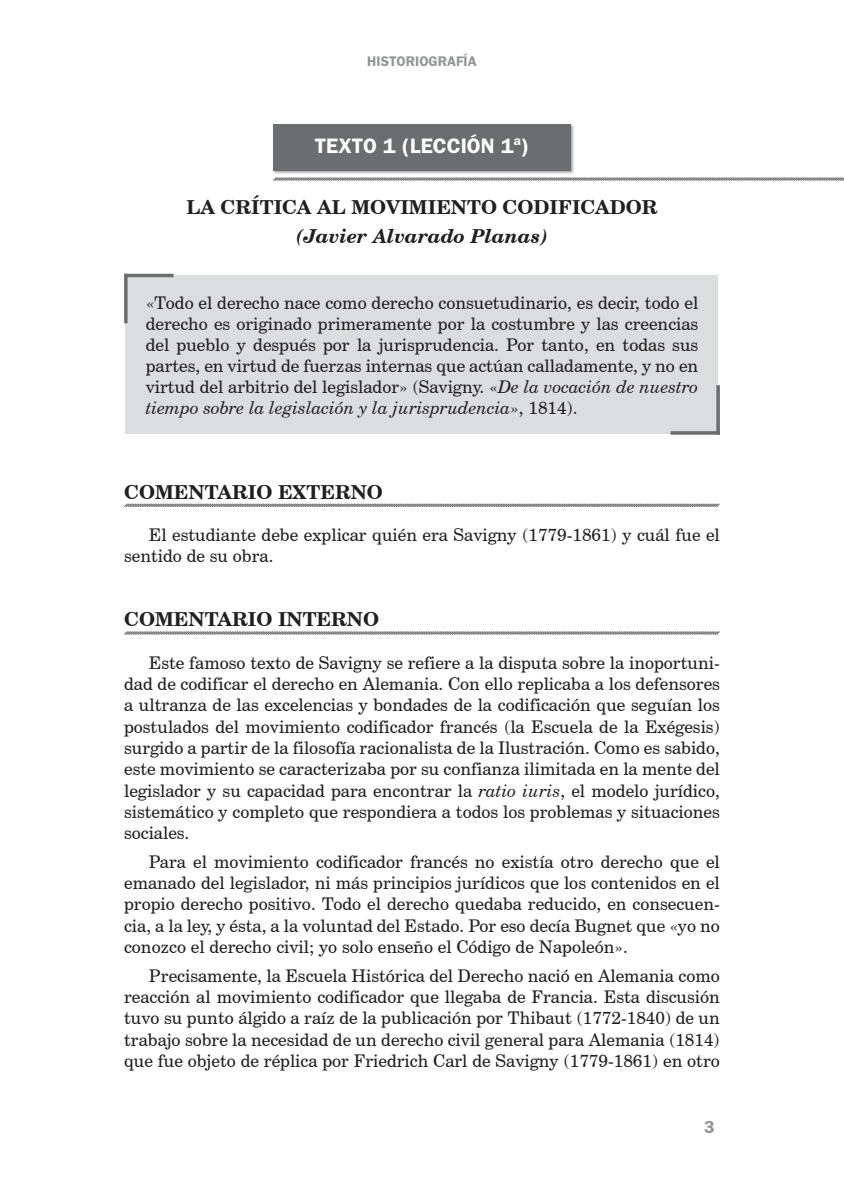
<style>
.page{position:relative;width:844px;height:1191px;background:#fff}
.page>*{position:absolute;margin:0;border:0;box-sizing:border-box;transform-origin:0 0}
.t1{font:600 21px "ITC Franklin Gothic Std";color:#fff}
.t2{font:700 19.25px "Century Schoolbook BT";color:#231f20}
.t3{font:italic 700 19.25px "Century Schoolbook BT";color:#231f20}
.t4{font:17.5px/21.3px "Century Schoolbook BT";color:#231f20;text-align:justify}
.t5{font:600 17.5px "ITC Franklin Gothic Std";color:#939598}
.t6{font:600 14px "ITC Franklin Gothic Std";color:#939598}
.s1{font-style:italic}
</style>
<div class="page">
<svg style="left:124px;top:503px;width:596px;height:4px;background:#a5a5a7"></svg>
<svg style="left:124px;top:631px;width:596px;height:4px;background:#a4a5a7"></svg>
<div style="left:126px;top:276px;width:592px;height:158px;background:#dcdddf"></div>
<hr style="left:124px;top:274px;width:49px;height:3px;background:#6c6d70">
<svg style="left:124px;top:277px;width:4px;height:46px"></svg>
<svg style="left:670px;top:431px;width:46px;height:4px"></svg>
<hr style="left:716px;top:385px;width:3px;height:50px;background:#6c6d70">
<div style="left:272px;top:123px;width:303px;height:51px;background:#231f20;opacity:.4"></div>
<div style="left:273px;top:124px;width:297px;height:47px;background:#6c6d70"></div>
<svg style="left:273px;top:177px;width:570px;height:4px;background:#a4a5a6"></svg>
<p class="t6" style="left:367px;top:53px;width:111px">HISTORIOGRAFÍA</p>
<p class="t1" style="left:315px;top:134px;width:216px">TEXTO 1 (LECCIÓN 1ª)</p>
<p class="t2" style="left:186px;top:195px;width:472px">LA CRÍTICA AL MOVIMIENTO CODIFICADOR</p>
<p class="t3" style="left:295px;top:224px;width:254px">(Javier Alvarado Planas)</p>
<p class="t4" style="left:146px;top:292px;width:554px">«Todo el derecho nace como derecho consuetudinario, es decir, todo el derecho es originado primeramente por la costumbre y las creencias del pueblo y después por la jurisprudencia. Por tanto, en todas sus partes, en virtud de fuerzas internas que actúan calladamente, y no en virtud del arbitrio del legislador» (Savigny. «<span class="s1">De la vocación de nuestro tiempo sobre la legislación y la jurisprudencia</span>», 1814).</p>
<p class="t2" style="left:124px;top:479px;width:260px">COMENTARIO EXTERNO</p>
<p class="t4" style="left:124px;top:524px;width:597px;text-indent:25px">El estudiante debe explicar quién era Savigny (1779-1861) y cuál fue el sentido de su obra.</p>
<p class="t2" style="left:124px;top:607px;width:256px">COMENTARIO INTERNO</p>
<p class="t4" style="left:124px;top:652px;width:597px;text-indent:25px">Este famoso texto de Savigny se refiere a la disputa sobre la inoportuni&shy;dad de codificar el derecho en Alemania. Con ello replicaba a los defensores a ultranza de las excelencias y bondades de la codificación que seguían los postulados del movimiento codificador francés (la Escuela de la Exégesis) surgido a partir de la filosofía racionalista de la Ilustración. Como es sabido, este movimiento se caracterizaba por su confianza ilimitada en la mente del legislador y su capacidad para encontrar la <span class="s1">ratio iuris</span>, el modelo jurídico, sistemático y completo que respondiera a todos los problemas y situaciones sociales.</p>
<p class="t4" style="left:124px;top:850px;width:597px;text-indent:25px">Para el movimiento codificador francés no existía otro derecho que el emanado del legislador, ni más principios jurídicos que los contenidos en el propio derecho positivo. Todo el derecho quedaba reducido, en consecuen&shy;cia, a la ley, y ésta, a la voluntad del Estado. Por eso decía Bugnet que «yo no conozco el derecho civil; yo solo enseño el Código de Napoleón».</p>
<p class="t4" style="left:124px;top:964px;width:597px;text-indent:25px">Precisamente, la Escuela Histórica del Derecho nació en Alemania como reacción al movimiento codificador que llegaba de Francia. Esta discusión tuvo su punto álgido a raíz de la publicación por Thibaut (1772-1840) de un trabajo sobre la necesidad de un derecho civil general para Alemania (1814) que fue objeto de réplica por Friedrich Carl de Savigny (1779-1861) en otro</p>
<p class="t5" style="left:704px;top:1116px;width:12px">3</p>
</div>
